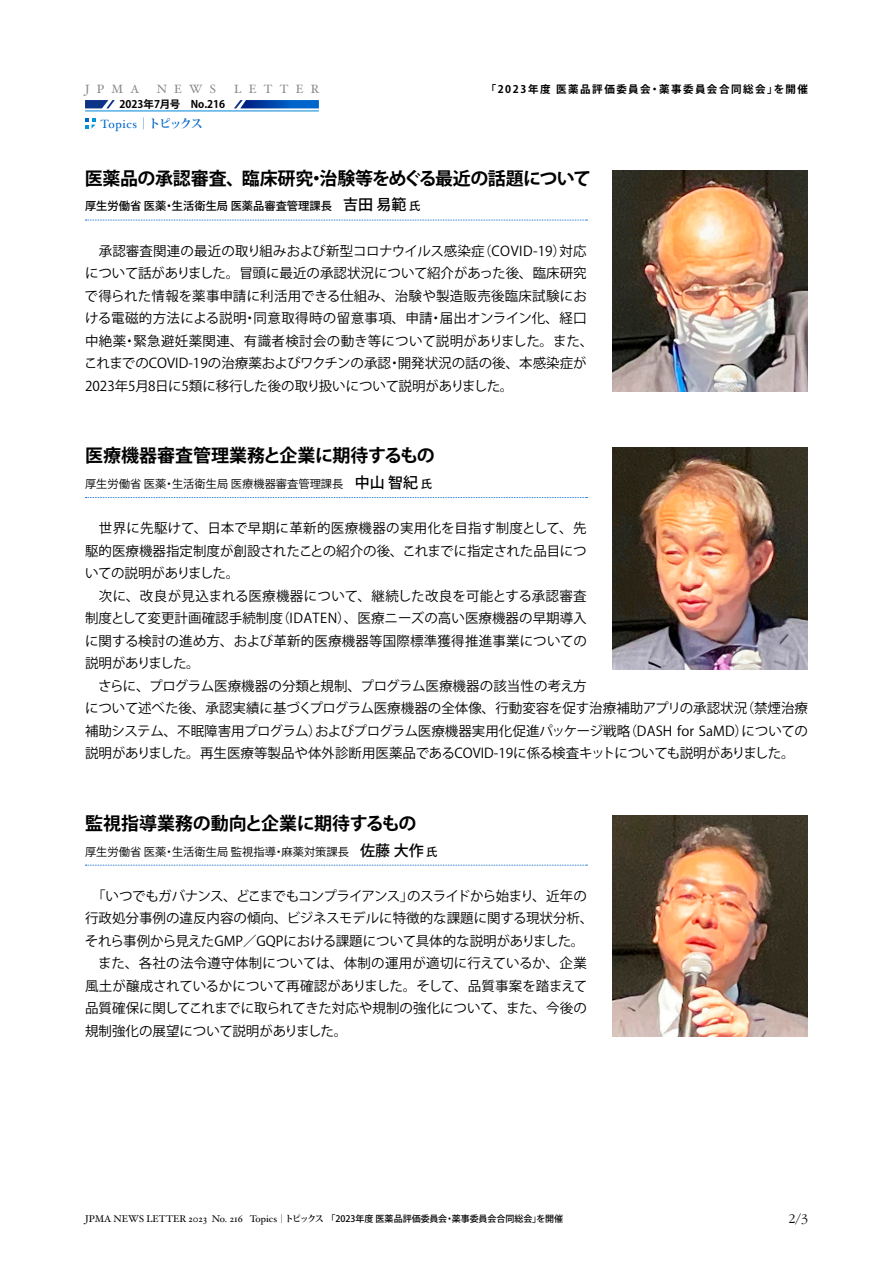
<style>
.page{position:relative;width:893px;height:1263px;background:#fff}
.page>*{position:absolute;margin:0;border:0;box-sizing:border-box;transform-origin:0 0}
.t1{font:700 18px "Koz Go Pr 6 N";letter-spacing:-.015em;color:#000}
.t2{font:300 13.8px "ITC Garamond Std";color:#000}
.t3{font:13.5px/22.5px "Koz Go Pr 6 N";color:#000}
.t4{font:12px "Hoefler Text";letter-spacing:.6em;color:#888}
.t5{font:12px "Hoefler Text";letter-spacing:.05em;color:#0066cb}
.t6{font:11.25px "Koz Go Pr 6 N";color:#000}
.t7{font:500 11.25px "Koz Go Pr 6 N";color:#000}
.t8{font:700 10.5px "Koz Go Pr 6 N";letter-spacing:.15em;color:#000}
.t9{font:700 10.5px "Koz Go Pr 6 N";color:#000}
.t10{font:9.75px "Hoefler Text";color:#000}
.s1{font-family:"Koz Min Pr 6 N";font-weight:700}
.s2{font-size:15px}
.s3{font-weight:500;font-size:15px}
.s4{font-weight:500}
.s5{font-family:"Koz Min Pro";font-size:9px}
.s6{font-family:"Koz Min Pro";font-weight:700;font-size:9px}
.s7{font-family:"Koz Go Pr 6 N";font-weight:500;font-size:9px}
</style>
<div class="page">
<svg style="left:85px;top:100px;width:30px;height:8px"></svg>
<svg style="left:234px;top:100px;width:85px;height:8px"></svg>
<hr style="left:85px;top:111px;width:234px;height:1px;background:#0085d6">
<svg style="left:85px;top:220px;width:502px;height:1px"></svg>
<svg style="left:85px;top:497px;width:502px;height:1px"></svg>
<svg style="left:85px;top:865px;width:502px;height:1px"></svg>
<img style="left:612px;top:170px;width:196px;height:221px">
<img style="left:612px;top:448px;width:196px;height:221px">
<img style="left:612px;top:815px;width:196px;height:221px">
<svg style="left:85px;top:118px;width:11px;height:10px"></svg>
<p class="t4" style="left:85px;top:82px;width:56px">JPMA</p>
<p class="t4" style="left:157px;top:82px;width:61px">NEWS</p>
<p class="t4" style="left:234px;top:82px;width:87px">LETTER</p>
<p class="t9" style="left:119px;top:99px;width:107px">2023年7月号　No.216</p>
<p class="t5" style="left:101px;top:116px;width:104px">Topics<span class="s1">｜トピックス</span></p>
<p class="t8" style="left:486px;top:84px;width:324px">「2023年度医薬品評価委員会・薬事委員会合同総会」を開催</p>
<h1 class="t1" style="left:85px;top:168px;width:508px">医薬品の承認審査、臨床研究・治験等をめぐる最近の話題について</h1>
<p class="t7" style="left:85px;top:200px;width:337px">厚生労働省 医薬・生活衛生局 医薬品審査管理課長　<span class="s2">吉田 易範</span> 氏</p>
<p class="t3" style="left:84px;top:240px;width:511px">　承認審査関連の最近の取り組みおよび新型コロナウイルス感染症（COVID-19）対応について話がありました。冒頭に最近の承認状況について紹介があった後、臨床研究で得られた情報を薬事申請に利活用できる仕組み、治験や製造販売後臨床試験における電磁的方法による説明・同意取得時の留意事項、申請・届出オンライン化、経口中絶薬・緊急避妊薬関連、有識者検討会の動き等について説明がありました。また、これまでのCOVID-19の治療薬およびワクチンの承認・開発状況の話の後、本感染症が2023年5月8日に5類に移行した後の取り扱いについて説明がありました。</p>
<h1 class="t1" style="left:85px;top:445px;width:351px">医療機器審査管理業務と企業に期待するもの</h1>
<p class="t6" style="left:85px;top:477px;width:348px">厚生労働省 医薬・生活衛生局 医療機器審査管理課長　<span class="s3">中山 智紀</span><span class="s4">氏</span></p>
<p class="t3" style="left:85px;top:517px;width:724px">　世界に先駆けて、日本で早期に革新的医療機器の実用化を目指す制度として、先<br>駆的医療機器指定制度が創設されたことの紹介の後、これまでに指定された品目につ<br>いての説明がありました。<br>　次に、改良が見込まれる医療機器について、継続した改良を可能とする承認審査<br>制度として変更計画確認手続制度（IDATEN）、医療ニーズの高い医療機器の早期導入<br>に関する検討の進め方、および革新的医療機器等国際標準獲得推進事業についての<br>説明がありました。<br>　さらに、プログラム医療機器の分類と規制、プログラム医療機器の該当性の考え方<br>について述べた後、承認実績に基づくプログラム医療機器の全体像、行動変容を促す治療補助アプリの承認状況（禁煙治療補助システム、不眠障害用プログラム）およびプログラム医療機器実用化促進パッケージ戦略（DASH for SaMD）についての説明がありました。再生医療等製品や体外診断用医薬品であるCOVID-19に係る検査キットについても説明がありました。</p>
<h1 class="t1" style="left:85px;top:813px;width:333px">監視指導業務の動向と企業に期待するもの</h1>
<p class="t6" style="left:85px;top:845px;width:354px">厚生労働省 医薬・生活衛生局 監視指導・麻薬対策課長　<span class="s3">佐藤 大作</span><span class="s4">氏</span></p>
<p class="t3" style="left:85px;top:885px;width:510px">　「いつでもガバナンス、どこまでもコンプライアンス」のスライドから始まり、近年の行政処分事例の違反内容の傾向、ビジネスモデルに特徴的な課題に関する現状分析、それら事例から見えたGMP／GQPにおける課題について具体的な説明がありました。　また、各社の法令遵守体制については、体制の運用が適切に行えているか、企業風土が醸成されているかについて再確認がありました。そして、品質事案を踏まえて品質確保に関してこれまでに取られてきた対応や規制の強化について、また、今後の規制強化の展望について説明がありました。</p>
<p class="t10" style="left:85px;top:1213px;width:480px">JPMA NEWS LETTER 2023 No. 216 Topics<span class="s5">｜</span><span class="s6">トピックス</span> <span class="s7">「2023年度 医薬品評価委員会・薬事委員会合同総会」を開催</span></p>
<p class="t2" style="left:789px;top:1212px;width:21px">2/3</p>
</div>
